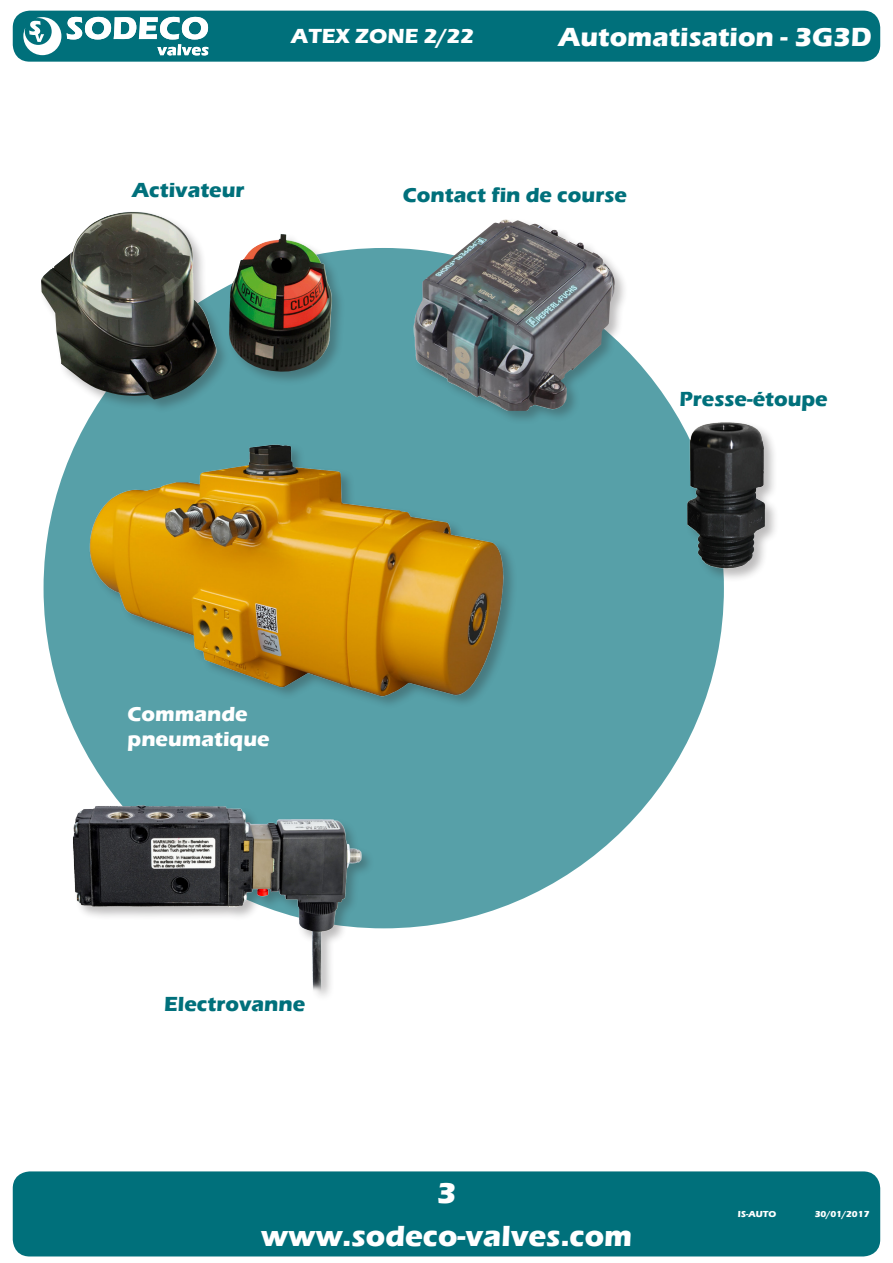
<style>
.page{position:relative;width:893px;height:1263px;background:#fff}
.page>*{position:absolute;margin:0;border:0;box-sizing:border-box;transform-origin:0 0}
.t1{font:700 30px "Eras ITC";color:#fff}
.t2{font:700 27px "Eras ITC";color:#fff}
.t3{font:700 21px "Eras ITC";color:#00707b}
.t4{font:700 21px/25.2px "Eras ITC";color:#fff}
.t5{font:700 9px "Eras ITC";color:#fff}
</style>
<div class="page">
<div style="left:13px;top:1171px;width:867px;height:85px;background:#00707b;border-radius:17px"></div>
<div style="left:13px;top:11px;width:867px;height:51px;background:#00707b;border-radius:17px"></div>
<div style="left:44px;top:248px;width:680px;height:680px;background:#57a0a8;border-radius:50%"></div>
<img style="left:73px;top:798px;width:312px;height:195px">
<div style="left:39px;top:210px;width:307px;height:203px;background:#231f20;opacity:.3"></div>
<img style="left:41px;top:211px;width:292px;height:188px">
<div style="left:412px;top:218px;width:216px;height:207px;background:#231f20;opacity:.3"></div>
<img style="left:413px;top:220px;width:202px;height:191px">
<div style="left:686px;top:420px;width:93px;height:162px;background:#231f20;opacity:.3"></div>
<img style="left:686px;top:420px;width:81px;height:150px">
<img style="left:89px;top:444px;width:424px;height:260px">
<svg style="left:23px;top:17px;width:38px;height:38px"></svg>
<svg style="left:67px;top:17px;width:141px;height:38px"></svg>
<p class="t4" style="left:291px;top:24px;width:184px">ATEX ZONE 2/22</p>
<p class="t2" style="left:558px;top:21px;width:315px">Automatisation - 3G3D</p>
<p class="t3" style="left:132px;top:178px;width:114px">Activateur</p>
<p class="t3" style="left:403px;top:182px;width:226px">Contact fin de course</p>
<p class="t3" style="left:679px;top:387px;width:150px">Presse-étoupe</p>
<p class="t4" style="left:128px;top:702px;width:144px">Commande pneumatique</p>
<p class="t3" style="left:164px;top:992px;width:143px">Electrovanne</p>
<h1 class="t1" style="left:437px;top:1176px;width:21px">3</h1>
<h1 class="t1" style="left:261px;top:1218px;width:373px">www.sodeco-valves.com</h1>
<p class="t5" style="left:738px;top:1209px;width:40px">IS-AUTO</p>
<p class="t5" style="left:815px;top:1209px;width:56px">30/01/2017</p>
</div>
